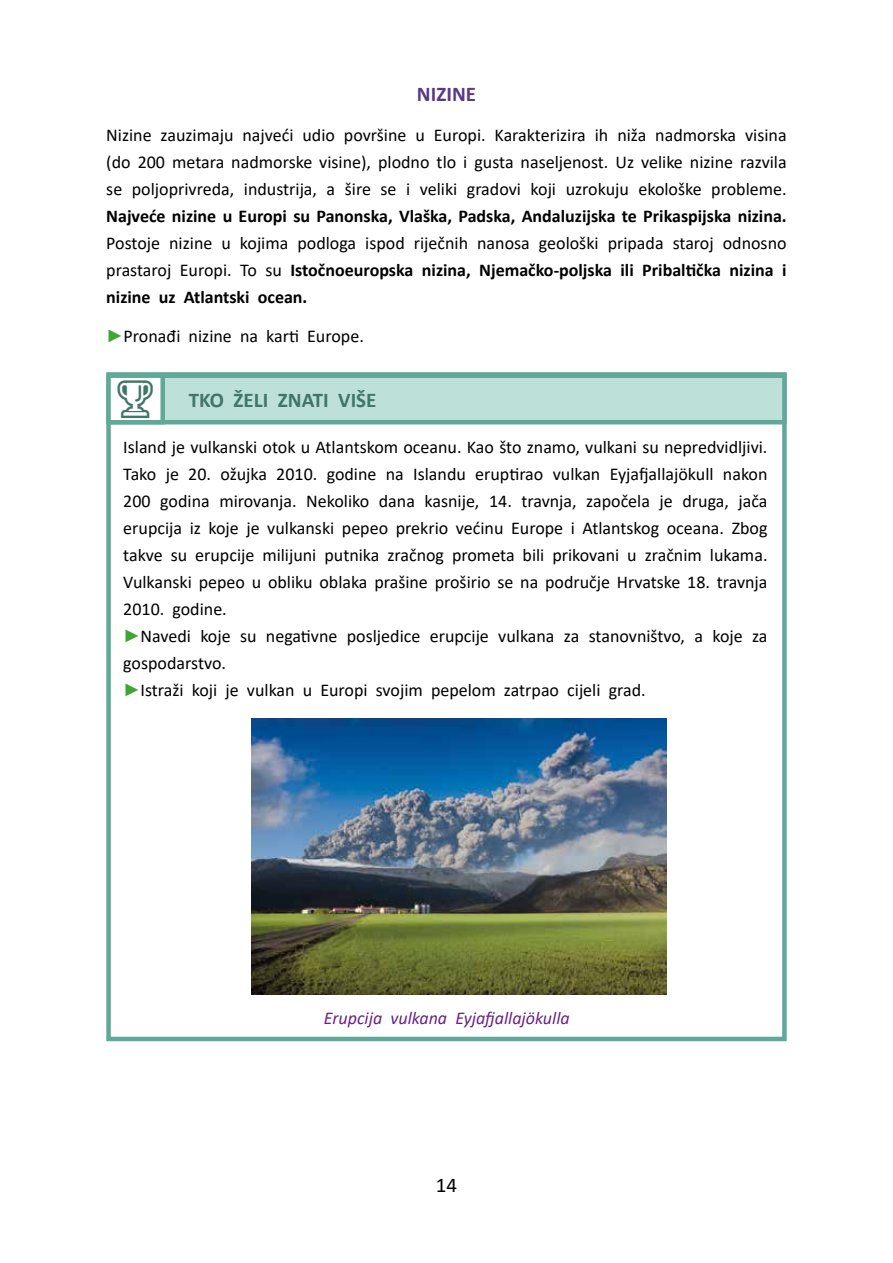
<style>
.page{position:relative;width:893px;height:1263px;background:#fff}
.page>*{position:absolute;margin:0;border:0;box-sizing:border-box;transform-origin:0 0}
.t1{font:700 21px "Calibri";color:#417569}
.t2{font:700 21px "Calibri";color:#583987}
.t3{font:21px "Calibri";color:#000}
.t4{font:18px/27px "Calibri";color:#000;text-align:justify}
.t5{font:700 18px "Calibri";color:#000}
.t6{font:italic 18px "Calibri";color:#662383}
.s1{font-weight:700}
.s2{font-family:"Arial";color:#3fa535}
</style>
<div class="page">
<svg style="left:106px;top:427px;width:681px;height:615px"></svg>
<img style="left:251px;top:718px;width:416px;height:277px">
<svg style="left:106px;top:372px;width:681px;height:55px;background:#b0d7cf"></svg>
<p class="t2" style="left:417px;top:79px;width:61px">NIZINE</p>
<p class="t4" style="left:106px;top:121px;width:682px">Nizine zauzimaju najveći udio površine u Europi. Karakterizira ih niža nadmorska visina (do 200 metara nadmorske visine), plodno tlo i gusta naseljenost. Uz velike nizine razvila se poljoprivreda, industrija, a šire se i veliki gradovi koji uzrokuju ekološke probleme.</p>
<p class="t5" style="left:106px;top:203px;width:682px">Najveće nizine u Europi su Panonska, Vlaška, Padska, Andaluzijska te Prikaspijska nizina.</p>
<p class="t4" style="left:106px;top:229px;width:682px">Postoje nizine u kojima podloga ispod riječnih nanosa geološki pripada staroj odnosno prastaroj Europi. To su <span class="s1">Istočnoeuropska nizina, Njemačko-poljska ili Pribaltička nizina i nizine uz Atlantski ocean.</span></p>
<p class="t4" style="left:106px;top:322px;width:259px"><span class="s2">►</span>Pronađi nizine na karti Europe.</p>
<p class="t1" style="left:189px;top:385px;width:189px">TKO ŽELI ZNATI VIŠE</p>
<p class="t4" style="left:123px;top:433px;width:646px;text-align:left">Island je vulkanski otok u Atlantskom oceanu. Kao što znamo, vulkani su nepredvidljivi.<br>Tako je 20. ožujka 2010. godine na Islandu eruptirao vulkan Eyjafjallajökull nakon 200 godina mirovanja. Nekoliko dana kasnije, 14. travnja, započela je druga, jača erupcija iz koje je vulkanski pepeo prekrio većinu Europe i Atlantskog oceana. Zbog takve su erupcije milijuni putnika zračnog prometa bili prikovani u zračnim lukama.<br>Vulkanski pepeo u obliku oblaka prašine proširio se na područje Hrvatske 18. travnja 2010. godine.<br><span class="s2">►</span>Navedi koje su negativne posljedice erupcije vulkana za stanovništvo, a koje za gospodarstvo.<br><span class="s2">►</span>Istraži koji je vulkan u Europi svojim pepelom zatrpao cijeli grad.</p>
<p class="t6" style="left:324px;top:1005px;width:247px">Erupcija vulkana Eyjafjallajökulla</p>
<p class="t3" style="left:436px;top:1170px;width:23px">14</p>
</div>
